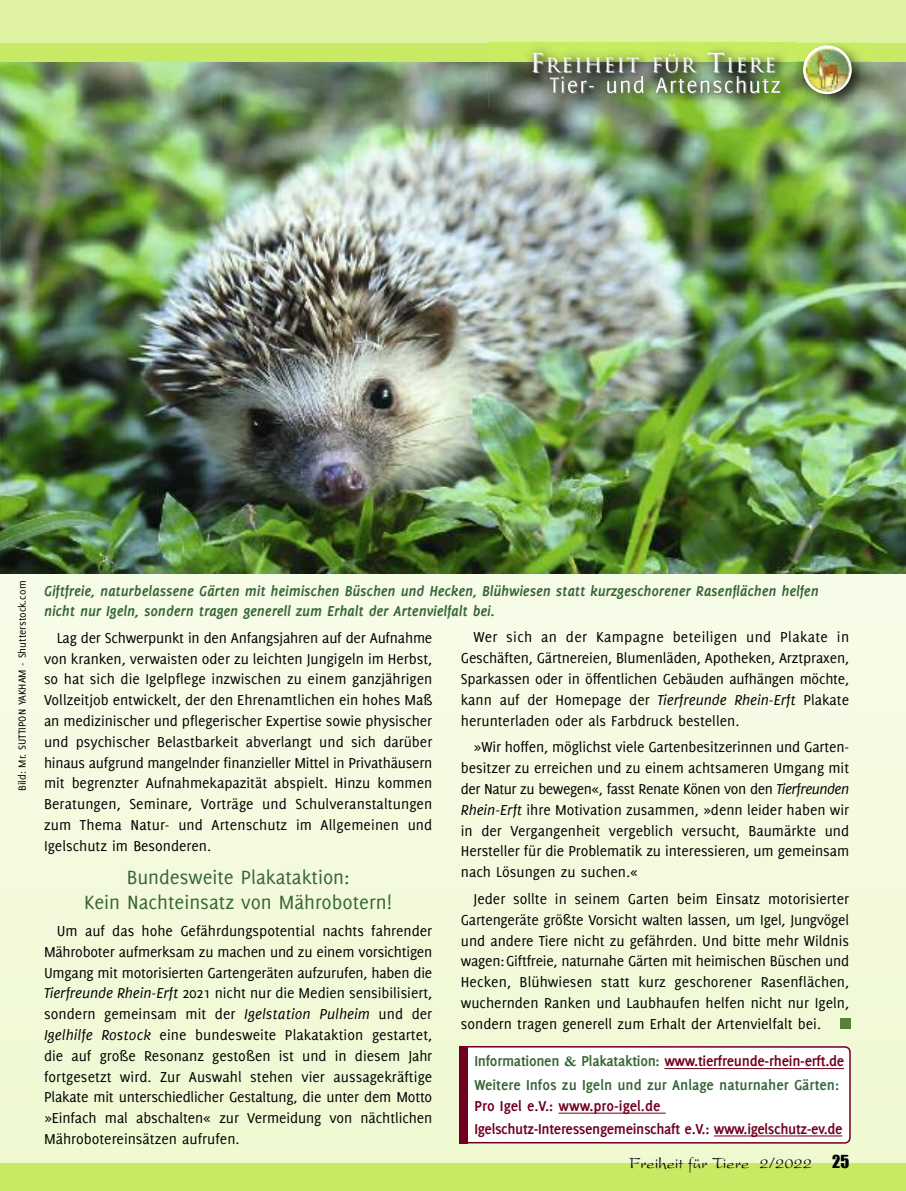
<style>
.page{position:relative;width:906px;height:1191px;background:#fff}
.page>*{position:absolute;margin:0;border:0;box-sizing:border-box;transform-origin:0 0}
.t1{font:21px/25.5px "Delicious";color:#376536;text-align:center}
.t2{font:19.2px "Trajan";letter-spacing:.065em;color:#fff}
.t3{font:16.5px "President";color:#000}
.t4{font:15.75px/20.9px "Delicious";color:#000;text-align:justify}
.t5{font:italic 700 15.75px/20.9px "Delicious";letter-spacing:-.01em;color:#376536}
.t6{font:700 15.75px/23.9px "Delicious";letter-spacing:-.02em;color:#376536}
.t7{font:700 15.75px/22.8px "Delicious";letter-spacing:-.025em;color:#70001f}
.t8{font:11.25px "Delicious";color:#000}
.s1{font-size:25.5px}
.s2{color:#ccc}
.s3{font-style:italic}
.s4{font-family:"Garamond"}
.s5{color:#70001f}
.s6{font-family:"Impact"}
</style>
<div class="page">
<div style="left:0;top:55px;width:906px;height:1135px;background:#f3fade"></div>
<img style="left:0;top:61px;width:906px;height:512px">
<div style="left:0;top:1163px;width:906px;height:28px;background:#c7e963"></div>
<div style="left:0;top:0;width:906px;height:44px;background:#def2a1"></div>
<div style="left:0;top:43px;width:906px;height:18px;background:#c7e963"></div>
<img style="left:827px;top:43px;width:34px;height:18px">
<img style="left:220px;top:61px;width:576px;height:66px">
<svg style="left:796px;top:107px;width:9px;height:20px"></svg>
<img style="left:489px;top:42px;width:307px;height:65px">
<img style="left:805px;top:94px;width:21px;height:13px">
<img style="left:796px;top:94px;width:9px;height:13px">
<img style="left:796px;top:45px;width:55px;height:49px">
<img style="left:803px;top:61px;width:2px;height:20px">
<img style="left:551px;top:77px;width:209px;height:17px">
<img style="left:550px;top:76px;width:209px;height:17px">
<div style="left:840px;top:1017px;width:10px;height:11px;background:#568237"></div>
<div style="left:467px;top:1046px;width:383px;height:97px;background:#fff"></div>
<div style="left:459px;top:1045px;width:8px;height:98px;background:#70001f"></div>
<hr style="left:664px;top:1068px;width:180px;height:1px;background:#70001f">
<hr style="left:558px;top:1112px;width:107px;height:1px;background:#70001f">
<hr style="left:714px;top:1135px;width:128px;height:1px;background:#70001f">
<p class="t2" style="left:530px;top:54px;width:247px"><span class="s1">F</span>REIHEIT F<span class="s2">ÜR</span> <span class="s1">T</span>IE<span class="s2">R</span>E</p>
<p class="t8" style="left:18px;top:791px;width:212px;rotate:-90deg">Bild: Mr. SUTTIPON YAKHAM - Shutterstock.com</p>
<p class="t5" style="left:44px;top:581px;width:776px">Giftfreie, naturbelassene Gärten mit heimischen Büschen und Hecken, Blühwiesen statt kurzgeschorener Rasenflächen helfen nicht nur Igeln, sondern tragen generell zum Erhalt der Artenvielfalt bei.</p>
<p class="t4" style="left:461px;top:628px;width:390px;text-indent:13px">Wer sich an der Kampagne beteiligen und Plakate in Geschäften, Gärtnereien, Blumenläden, Apotheken, Arztpraxen, Sparkassen oder in öffentlichen Gebäuden aufhängen möchte, kann auf der Homepage der <span class="s3">Tierfreunde Rhein-Erft</span> Plakate herunterladen oder als Farbdruck bestellen.</p>
<p class="t4" style="left:461px;top:738px;width:390px;text-indent:13px">»Wir hoffen, möglichst viele Gartenbesitzerinnen und Garten&shy;besitzer zu erreichen und zu einem achtsameren Umgang mit der Natur zu bewegen«, fasst Renate Könen von den <span class="s3">Tierfreunden Rhein-Erft</span> ihre Motivation zusammen, »denn leider haben wir in der Vergangenheit vergeblich versucht, Baumärkte und Hersteller für die Problematik zu interessieren, um gemeinsam nach Lösungen zu suchen.«</p>
<p class="t4" style="left:461px;top:889px;width:390px;text-indent:13px">Jeder sollte in seinem Garten beim Einsatz motorisierter Gartengeräte größte Vorsicht walten lassen, um Igel, Jungvögel und andere Tiere nicht zu gefährden. Und bitte mehr Wildnis wagen:Giftfreie, naturnahe Gärten mit heimischen Büschen und Hecken, Blühwiesen statt kurz geschorener Rasenflächen, wuchernden Ranken und Laubhaufen helfen nicht nur Igeln, sondern tragen generell zum Erhalt der Artenvielfalt bei.</p>
<p class="t6" style="left:474px;top:1050px;width:371px">Informationen <span class="s4">&amp;</span> Plakataktion: <span class="s5">www.tierfreunde-rhein-erft.de<br></span>Weitere Infos zu Igeln und zur Anlage naturnaher Gärten:</p>
<p class="t7" style="left:474px;top:1095px;width:370px">Pro Igel e.V.: www.pro-igel.de<br>Igelschutz-Interessengemeinschaft e.V.: www.igelschutz-ev.de</p>
<p class="t4" style="left:44px;top:628px;width:390px;text-indent:13px">Lag der Schwerpunkt in den Anfangsjahren auf der Aufnahme von kranken, verwaisten oder zu leichten Jungigeln im Herbst, so hat sich die Igelpflege inzwischen zu einem ganzjährigen Vollzeitjob entwickelt, der den Ehrenamtlichen ein hohes Maß an medizinischer und pflegerischer Expertise sowie physischer und psychischer Belastbarkeit abverlangt und sich darüber hinaus aufgrund mangelnder finanzieller Mittel in Privathäusern mit begrenzter Aufnahmekapazität abspielt. Hinzu kommen Beratungen, Seminare, Vorträge und Schulveranstaltungen zum Thema Natur- und Artenschutz im Allgemeinen und Igelschutz im Besonderen.</p>
<h1 class="t1" style="left:84px;top:865px;width:309px">Bundesweite Plakataktion:<br>Kein Nachteinsatz von Mährobotern!</h1>
<p class="t4" style="left:44px;top:921px;width:390px;text-indent:13px">Um auf das hohe Gefährdungspotential nachts fahrender Mähroboter aufmerksam zu machen und zu einem vorsichtigen Umgang mit motorisierten Gartengeräten aufzurufen, haben die <span class="s3">Tierfreunde Rhein-Erft</span> 2021 nicht nur die Medien sensibilisiert, sondern gemeinsam mit der <span class="s3">Igelstation Pulheim</span> und der <span class="s3">Igelhilfe Rostock</span> eine bundesweite Plakataktion gestartet, die auf große Resonanz gestoßen ist und in diesem Jahr fortgesetzt wird. Zur Auswahl stehen vier aussagekräftige Plakate mit unterschiedlicher Gestaltung, die unter dem Motto »Einfach mal abschalten« zur Vermeidung von nächtlichen Mährobotereinsätzen aufrufen.</p>
<p class="t3" style="left:629px;top:1158px;width:222px">Freiheit für Tiere 2/2022 <span class="s6">25</span></p>
</div>
